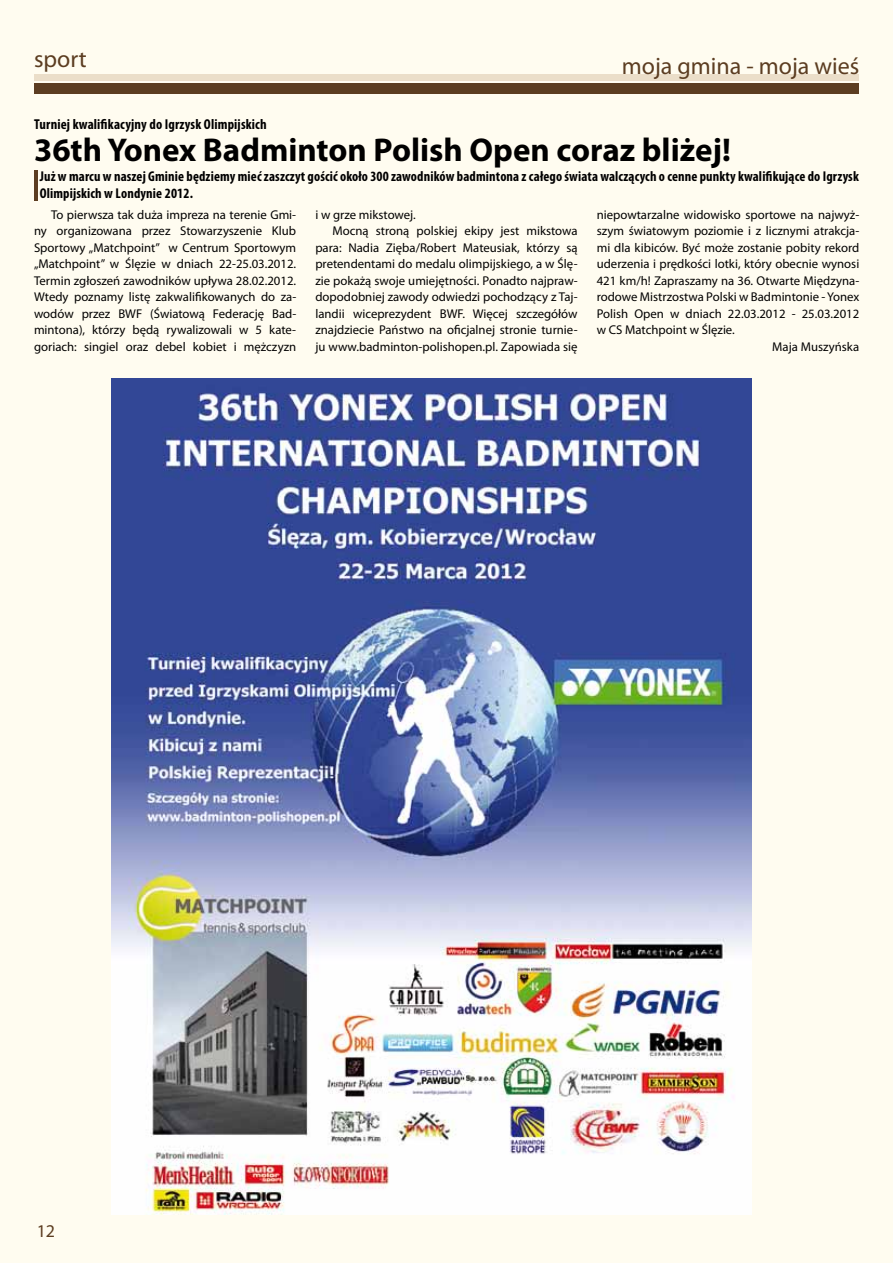
<style>
.page{position:relative;width:893px;height:1263px;background:#fffcf0}
.page>*{position:absolute;margin:0;border:0;box-sizing:border-box;transform-origin:0 0}
.t1{font:700 33px "Myriad Pro";color:#000}
.t2{font:24px "Myriad Pro";color:#5c3d21}
.t3{font:18px "Myriad Pro";color:#5c3d21}
.t4{font:700 condensed 14.4px "Myriad Pro";letter-spacing:.01em;color:#000}
.t5{font:700 condensed 14.25px/17.1px "Myriad Pro";letter-spacing:.01em;color:#000}
.t6{font:12.75px/16.5px "Myriad Pro";color:#000;text-align:justify}
</style>
<div class="page">
<div style="left:34px;top:83px;width:825px;height:10px;background:#5c3d21"></div>
<div style="left:34px;top:75px;width:825px;height:6px;background:#ebdec9"></div>
<img style="left:112px;top:378px;width:639px;height:837px">
<hr style="left:34px;top:171px;width:4px;height:30px;background:#5c3d21">
<h2 class="t2" style="left:34px;top:44px;width:54px">sport</h2>
<h2 class="t2" style="left:622px;top:52px;width:239px">moja gmina - moja wieś</h2>
<p class="t4" style="left:34px;top:115px;width:234px">Turniej kwalifikacyjny do Igrzysk Olimpijskich</p>
<p class="t5" style="left:40px;top:168px;width:821px">Już w marcu w naszej Gminie będziemy mieć zaszczyt gościć około 300 zawodników badmintona z całego świata walczących o cenne punkty kwalifikujące do Igrzysk<br>Olimpijskich w Londynie 2012.</p>
<p class="t6" style="left:315px;top:206px;width:102px">i w grze mikstowej.</p>
<p class="t6" style="left:332px;top:223px;width:247px">Mocną stroną polskiej ekipy jest mikstowa</p>
<p class="t6" style="left:315px;top:239px;width:264px">para: Nadia Zięba/Robert Mateusiak, którzy są</p>
<p class="t6" style="left:315px;top:256px;width:264px">pretendentami do medalu olimpijskiego, a w Ślę-</p>
<p class="t6" style="left:315px;top:272px;width:264px">zie pokażą swoje umiejętności. Ponadto najpraw-</p>
<p class="t6" style="left:315px;top:289px;width:264px">dopodobniej zawody odwiedzi pochodzący z Taj-</p>
<p class="t6" style="left:315px;top:305px;width:264px">landii wiceprezydent BWF. Więcej szczegółów</p>
<p class="t6" style="left:315px;top:322px;width:264px">znajdziecie Państwo na oficjalnej stronie turnie-</p>
<p class="t6" style="left:315px;top:338px;width:264px">ju www.badminton-polishopen.pl. Zapowiada się</p>
<h1 class="t1" style="left:34px;top:129px;width:698px">36th Yonex Badminton Polish Open coraz bliżej!</h1>
<p class="t6" style="left:597px;top:206px;width:264px">niepowtarzalne widowisko sportowe na najwyż-</p>
<p class="t6" style="left:597px;top:223px;width:264px">szym światowym poziomie i z licznymi atrakcja-</p>
<p class="t6" style="left:597px;top:239px;width:264px">mi dla kibiców. Być może zostanie pobity rekord</p>
<p class="t6" style="left:597px;top:256px;width:264px">uderzenia i prędkości lotki, który obecnie wynosi</p>
<p class="t6" style="left:597px;top:272px;width:264px">421 km/h! Zapraszamy na 36. Otwarte Międzyna-</p>
<p class="t6" style="left:597px;top:289px;width:264px">rodowe Mistrzostwa Polski w Badmintonie - Yonex</p>
<p class="t6" style="left:597px;top:305px;width:264px">Polish Open w dniach 22.03.2012 - 25.03.2012</p>
<p class="t6" style="left:597px;top:322px;width:140px">w CS Matchpoint w Ślęzie.</p>
<p class="t6" style="left:772px;top:338px;width:89px">Maja Muszyńska</p>
<p class="t6" style="left:34px;top:206px;width:264px;text-indent:17px">To pierwsza tak duża impreza na terenie Gmi&shy;ny organizowana przez Stowarzyszenie Klub Sportowy „Matchpoint” w Centrum Sportowym „Matchpoint” w Ślęzie w dniach 22-25.03.2012.<br>Termin zgłoszeń zawodników upływa 28.02.2012.<br>Wtedy poznamy listę zakwalifikowanych do za&shy;wodów przez BWF (Światową Federację Bad&shy;mintona), którzy będą rywalizowali w 5 kate&shy;goriach: singiel oraz debel kobiet i mężczyzn</p>
<h3 class="t3" style="left:37px;top:1219px;width:20px">12</h3>
</div>
